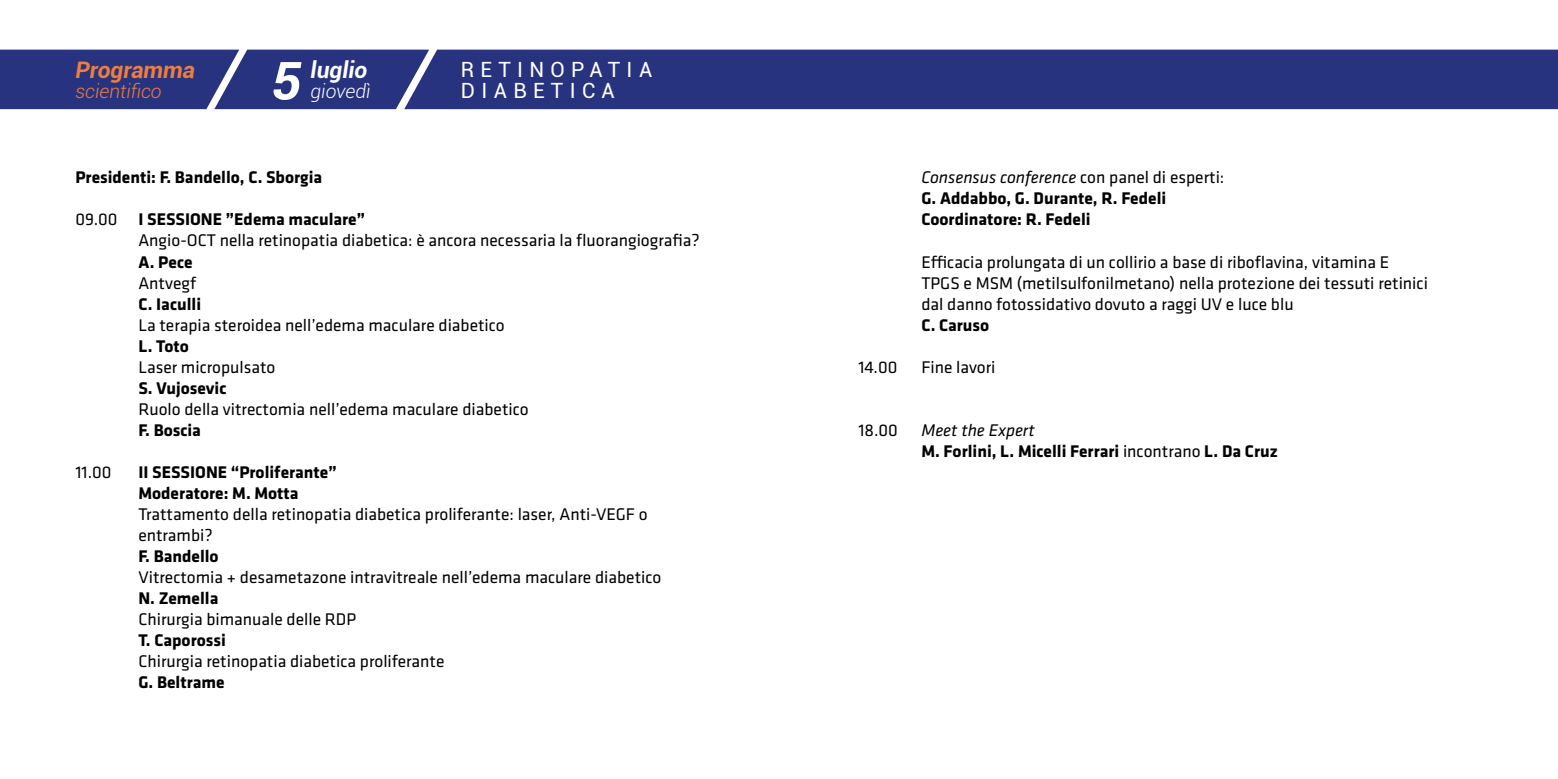
<style>
.page{position:relative;width:1558px;height:779px;background:#fff}
.page>*{position:absolute;margin:0;border:0;box-sizing:border-box;transform-origin:0 0}
.t1{font:italic 700 52.5px "Roboto";color:#fff}
.t2{font:italic 700 22.75px "Roboto";color:#ef7d3c}
.t3{font:italic 700 22.75px "Roboto";color:#fff}
.t4{font:21px/21px "Roboto";letter-spacing:.3em;color:#fff}
.t5{font:italic 300 19.25px "Roboto";color:#ef7d3c}
.t6{font:italic 300 19.25px "Roboto";color:#fff}
.t7{font:17.5px/21px "Klavika";color:#000}
.t8{font:700 17.5px/21px "Klavika";color:#000}
.s1{font-weight:700}
.s2{font-weight:400;font-style:italic}
.s3{font-weight:400}
</style>
<div class="page">
<div style="left:0;top:50px;width:404px;height:59px;background:#283380"></div>
<div style="left:404px;top:50px;width:1154px;height:59px;background:#283380"></div>
<h2 class="t2" style="left:75px;top:54px;width:121px">Programma</h2>
<p class="t5" style="left:75px;top:77px;width:88px">scientifico</p>
<h1 class="t1" style="left:271px;top:44px;width:32px">5</h1>
<h2 class="t3" style="left:311px;top:54px;width:58px">luglio</h2>
<p class="t6" style="left:311px;top:77px;width:61px">giovedì</p>
<p class="t4" style="left:461px;top:58px;width:193px">RETINOPATIA<br>DIABETICA</p>
<p class="t8" style="left:75px;top:167px;width:248px">Presidenti: F. Bandello, C. Sborgia</p>
<p class="t7" style="left:138px;top:209px;width:563px;text-indent:-63px">09.00 <span class="s1">I SESSIONE ”Edema maculare”<br></span>Angio-OCT nella retinopatia diabetica: è ancora necessaria la fluorangiografia?</p>
<p class="t8" style="left:138px;top:251px;width:56px">A. Pece</p>
<p class="t7" style="left:138px;top:272px;width:59px">Antvegf</p>
<p class="t8" style="left:138px;top:293px;width:64px">C. Iaculli</p>
<p class="t7" style="left:138px;top:314px;width:368px">La terapia steroidea nell’edema maculare diabetico</p>
<p class="t8" style="left:138px;top:335px;width:52px">L. Toto</p>
<p class="t7" style="left:138px;top:356px;width:139px">Laser micropulsato</p>
<p class="t8" style="left:138px;top:377px;width:90px">S. Vujosevic</p>
<p class="t7" style="left:138px;top:398px;width:392px">Ruolo della vitrectomia nell’edema maculare diabetico</p>
<p class="t8" style="left:138px;top:419px;width:64px">F. Boscia</p>
<p class="t7" style="left:75px;top:461px;width:38px">11.00</p>
<p class="t8" style="left:138px;top:461px;width:200px">II SESSIONE “Proliferante”<br>Moderatore: M. Motta</p>
<p class="t7" style="left:138px;top:503px;width:510px">Trattamento della retinopatia diabetica proliferante: laser, Anti-VEGF o entrambi?</p>
<p class="t8" style="left:138px;top:545px;width:82px">F. Bandello</p>
<p class="t7" style="left:138px;top:566px;width:524px">Vitrectomia + desametazone intravitreale nell’edema maculare diabetico</p>
<p class="t8" style="left:138px;top:587px;width:82px">N. Zemella</p>
<p class="t7" style="left:138px;top:608px;width:219px">Chirurgia bimanuale delle RDP</p>
<p class="t8" style="left:138px;top:629px;width:89px">T. Caporossi</p>
<p class="t7" style="left:138px;top:650px;width:307px">Chirurgia retinopatia diabetica proliferante</p>
<p class="t8" style="left:138px;top:671px;width:88px">G. Beltrame</p>
<p class="t8" style="left:921px;top:167px;width:304px"><span class="s2">Consensus conference</span> <span class="s3">con panel di esperti:<br></span>G. Addabbo, G. Durante, R. Fedeli<br>Coordinatore: R. Fedeli</p>
<p class="t7" style="left:921px;top:251px;width:508px">Efficacia prolungata di un collirio a base di riboflavina, vitamina E<br>TPGS e MSM (metilsulfonilmetano) nella protezione dei tessuti retinici dal danno fotossidativo dovuto a raggi UV e luce blu</p>
<p class="t8" style="left:921px;top:314px;width:69px">C. Caruso</p>
<p class="t7" style="left:858px;top:356px;width:41px">14.00</p>
<p class="t7" style="left:921px;top:356px;width:76px">Fine lavori</p>
<p class="t7" style="left:858px;top:419px;width:41px">18.00</p>
<p class="t8" style="left:921px;top:419px;width:358px"><span class="s2">Meet the Expert<br></span>M. Forlini, L. Micelli Ferrari <span class="s3">incontrano</span> L. Da Cruz</p>
</div>
